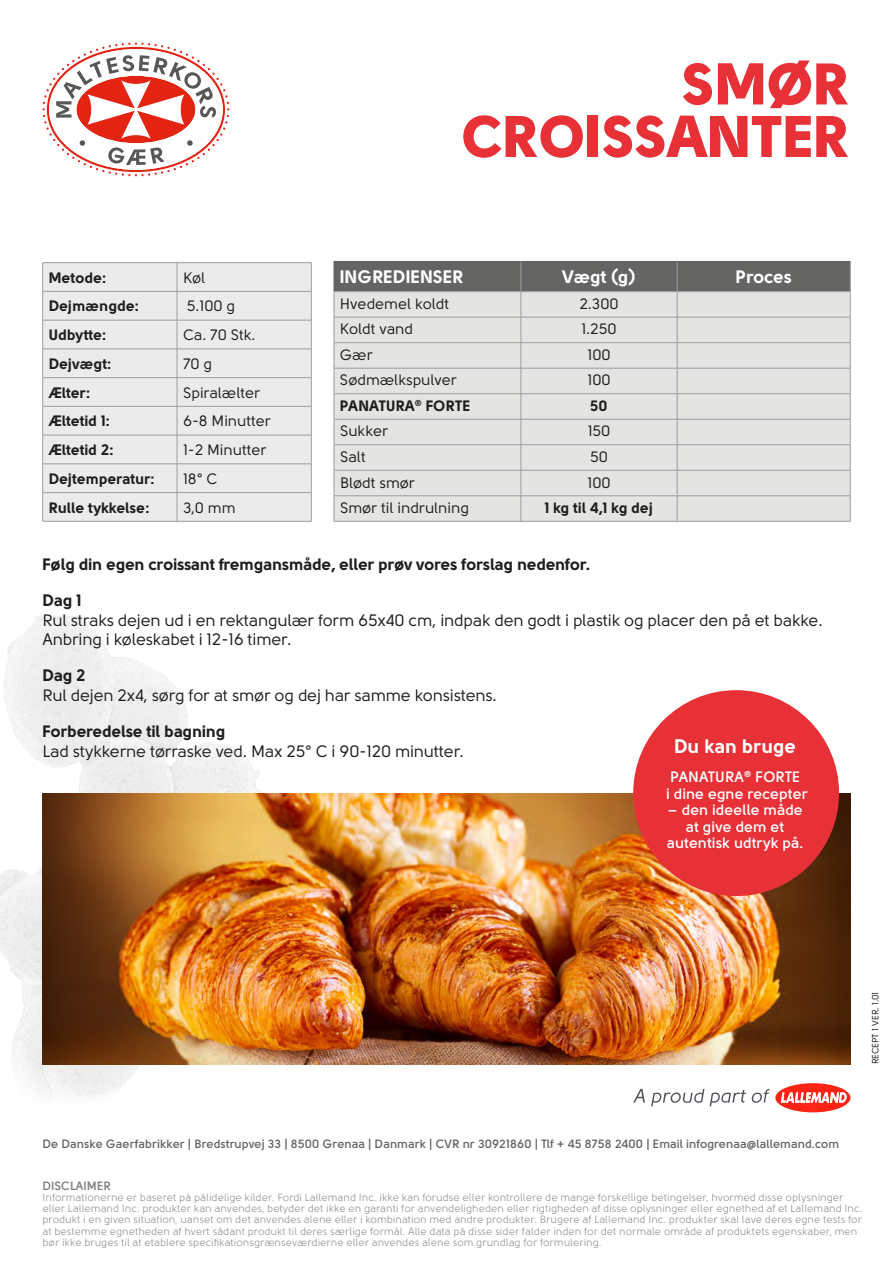
<style>
.page{position:relative;width:893px;height:1263px;background:#fff}
.page>*{position:absolute;margin:0;border:0;box-sizing:border-box;transform-origin:0 0}
.t1{font:58.5px "Solomon Sans Black";color:#e73137}
.B{font:19.5px "Solomon Sans Bold";color:#fff}
.B-2{font:18px "Solomon Sans Bold";color:#fff}
.B-3{font:16.5px/19.5px "Solomon Sans Normal";letter-spacing:-.01em;color:#1d1d1b}
.B-4{font:16.5px "Solomon Sans Bold";letter-spacing:-.01em;color:#1d1d1b}
.B-5{font:15px "Solomon Sans Normal";color:#1d1d1b}
.B-6{font:15px "Solomon Sans Bold";color:#1d1d1b}
.B-7{font:700 15px/16.5px "Solomon Sans Semi";color:#fff}
.t2{font:700 12px "Solomon Sans Semi";color:#646463}
.t3{font:700 12px "Solomon Sans Semi";color:#7c7c7c}
.t4{font:10.5px/11.2px "Solomon Sans Book";color:#7c7c7c}
.t5{font:9px "Solomon Sans Normal";color:#1d1d1b}
</style>
<div class="page">
<img style="left:0;top:617px;width:311px;height:480px">
<svg style="left:43px;top:43px;width:186px;height:133px"></svg>
<div style="left:43px;top:263px;width:268px;height:258px;background:#ebebeb"></div>
<hr style="left:177px;top:262px;width:134px;height:1px;background:#9d9d9d">
<hr style="left:177px;top:291px;width:134px;height:1px;background:#9d9d9d">
<hr style="left:177px;top:320px;width:134px;height:1px;background:#9d9d9d">
<hr style="left:177px;top:349px;width:134px;height:1px;background:#9d9d9d">
<hr style="left:177px;top:377px;width:134px;height:1px;background:#9d9d9d">
<hr style="left:177px;top:406px;width:134px;height:1px;background:#9d9d9d">
<hr style="left:177px;top:492px;width:134px;height:1px;background:#9d9d9d">
<hr style="left:177px;top:521px;width:134px;height:1px;background:#9d9d9d">
<hr style="left:43px;top:262px;width:134px;height:1px;background:#9d9d9d">
<hr style="left:43px;top:291px;width:134px;height:1px;background:#9d9d9d">
<hr style="left:43px;top:320px;width:134px;height:1px;background:#9d9d9d">
<hr style="left:43px;top:349px;width:134px;height:1px;background:#9d9d9d">
<hr style="left:43px;top:377px;width:134px;height:1px;background:#9d9d9d">
<hr style="left:43px;top:406px;width:134px;height:1px;background:#9d9d9d">
<hr style="left:43px;top:435px;width:134px;height:1px;background:#9d9d9d">
<hr style="left:177px;top:435px;width:134px;height:1px;background:#9d9d9d">
<svg style="left:311px;top:263px;width:1px;height:258px"></svg>
<hr style="left:177px;top:464px;width:134px;height:1px;background:#9d9d9d">
<hr style="left:43px;top:464px;width:134px;height:1px;background:#9d9d9d">
<hr style="left:43px;top:492px;width:134px;height:1px;background:#9d9d9d">
<svg style="left:42px;top:263px;width:1px;height:258px"></svg>
<svg style="left:177px;top:263px;width:1px;height:258px"></svg>
<hr style="left:43px;top:521px;width:134px;height:1px;background:#9d9d9d">
<hr style="left:677px;top:521px;width:173px;height:1px;background:#9d9d9d">
<hr style="left:521px;top:521px;width:156px;height:1px;background:#9d9d9d">
<svg style="left:334px;top:261px;width:517px;height:260px;background:#d1d1d0"></svg>
<hr style="left:334px;top:521px;width:187px;height:1px;background:#9d9d9d">
<img style="left:43px;top:793px;width:807px;height:271px">
<svg style="left:633px;top:1089px;width:12px;height:13px"></svg>
<svg style="left:651px;top:1089px;width:95px;height:17px"></svg>
<svg style="left:752px;top:1083px;width:98px;height:29px"></svg>
<div style="left:633px;top:690px;width:206px;height:206px;background:#e73137;border-radius:50%"></div>
<p class="B-6" style="left:49px;top:268px;width:59px">Metode:</p>
<p class="B-5" style="left:183px;top:269px;width:24px">Køl</p>
<p class="B-6" style="left:49px;top:297px;width:92px">Dejmængde:</p>
<p class="B-5" style="left:187px;top:298px;width:50px">5.100 g</p>
<p class="B-6" style="left:49px;top:326px;width:59px">Udbytte:</p>
<p class="B-5" style="left:183px;top:326px;width:74px">Ca. 70 Stk.</p>
<p class="B-6" style="left:49px;top:355px;width:64px">Dejvægt:</p>
<p class="B-5" style="left:183px;top:355px;width:31px">70 g</p>
<p class="B-6" style="left:49px;top:383px;width:43px">Ælter:</p>
<p class="B-5" style="left:183px;top:384px;width:79px">Spiralælter</p>
<p class="B-6" style="left:49px;top:412px;width:63px">Æltetid 1:</p>
<p class="B-5" style="left:183px;top:413px;width:89px">6-8 Minutter</p>
<p class="B-6" style="left:49px;top:441px;width:67px">Æltetid 2:</p>
<p class="B-5" style="left:183px;top:441px;width:85px">1-2 Minutter</p>
<p class="B-6" style="left:49px;top:470px;width:108px">Dejtemperatur:</p>
<p class="B-5" style="left:183px;top:470px;width:36px">18° C</p>
<p class="B-6" style="left:49px;top:498px;width:103px">Rulle tykkelse:</p>
<p class="B-5" style="left:183px;top:499px;width:54px">3,0 mm</p>
<p class="t1" style="left:683px;top:50px;width:169px">SMØR</p>
<p class="t1" style="left:463px;top:102px;width:389px">CROISSANTER</p>
<p class="B-2" style="left:340px;top:266px;width:125px">INGREDIENSER</p>
<p class="B-2" style="left:562px;top:266px;width:75px">Vægt (g)</p>
<p class="B-2" style="left:735px;top:266px;width:58px">Proces</p>
<p class="B-5" style="left:340px;top:295px;width:111px">Hvedemel koldt</p>
<p class="B-5" style="left:579px;top:295px;width:41px">2.300</p>
<p class="B-5" style="left:340px;top:321px;width:75px">Koldt vand</p>
<p class="B-5" style="left:581px;top:321px;width:37px">1.250</p>
<p class="B-5" style="left:340px;top:346px;width:34px">Gær</p>
<p class="B-5" style="left:587px;top:346px;width:25px">100</p>
<p class="B-5" style="left:340px;top:372px;width:118px">Sødmælkspulver</p>
<p class="B-5" style="left:587px;top:372px;width:25px">100</p>
<p class="B-6" style="left:340px;top:397px;width:132px">PANATURA<sup>®</sup> FORTE</p>
<p class="B-6" style="left:590px;top:397px;width:19px">50</p>
<p class="B-5" style="left:340px;top:423px;width:50px">Sukker</p>
<p class="B-5" style="left:588px;top:423px;width:24px">150</p>
<p class="B-5" style="left:340px;top:448px;width:27px">Salt</p>
<p class="B-5" style="left:590px;top:448px;width:19px">50</p>
<p class="B-5" style="left:340px;top:474px;width:77px">Blødt smør</p>
<p class="B-5" style="left:587px;top:474px;width:25px">100</p>
<p class="B-5" style="left:340px;top:499px;width:131px">Smør til indrulning</p>
<p class="B-6" style="left:545px;top:499px;width:110px">1 kg til 4,1 kg dej</p>
<p class="B-4" style="left:43px;top:555px;width:549px">Følg din egen croissant fremgansmåde, eller prøv vores forslag nedenfor.</p>
<p class="B-4" style="left:43px;top:591px;width:41px">Dag 1</p>
<p class="B-3" style="left:43px;top:610px;width:782px">Rul straks dejen ud i en rektangulær form 65x40 cm, indpak den godt i plastik og placer den på et bakke.<br>Anbring i køleskabet i 12-16 timer.</p>
<p class="B-4" style="left:43px;top:666px;width:45px">Dag 2</p>
<p class="B-3" style="left:43px;top:685px;width:456px">Rul dejen 2x4, sørg for at smør og dej har samme konsistens.</p>
<p class="B-4" style="left:43px;top:721px;width:185px">Forberedelse til bagning</p>
<p class="B-3" style="left:43px;top:741px;width:423px">Lad stykkerne tørraske ved. Max 25° C i 90-120 minutter.</p>
<p class="B" style="left:674px;top:734px;width:124px">Du kan bruge</p>
<p class="B-7" style="left:666px;top:768px;width:143px">PANATURA<sup>®</sup> FORTE<br>i dine egne recepter</p>
<p class="B-7" style="left:667px;top:801px;width:138px;text-align:center">– den ideelle måde at give dem et autentisk udtryk på.</p>
<p class="t5" style="left:870px;top:1064px;width:74px;rotate:-90deg">RECEPT 1 VER. 1.01</p>
<p class="t2" style="left:43px;top:1137px;width:798px">De Danske Gaerfabrikker | Bredstrupvej 33 | 8500 Grenaa | Danmark | CVR nr 30921860 | Tlf + 45 8758 2400 | Email infogrenaa@lallemand.com</p>
<p class="t3" style="left:43px;top:1179px;width:70px">DISCLAIMER</p>
<p class="t4" style="left:43px;top:1192px;width:821px">Informationerne er baseret på pålidelige kilder. Fordi Lallemand Inc. ikke kan forudse eller kontrollere de mange forskellige betingelser, hvormed disse oplysninger eller Lallemand Inc. produkter kan anvendes, betyder det ikke en garanti for anvendeligheden eller rigtigheden af disse oplysninger eller egnethed af et Lallemand Inc. produkt i en given situation, uanset om det anvendes alene eller i kombination med andre produkter. Brugere af Lallemand Inc. produkter skal lave deres egne tests for at bestemme egnetheden af hvert sådant produkt til deres særlige formål. Alle data på disse sider falder inden for det normale område af produktets egenskaber, men bør ikke bruges til at etablere specifikationsgrænseværdierne eller anvendes alene som grundlag for formulering.</p>
</div>
